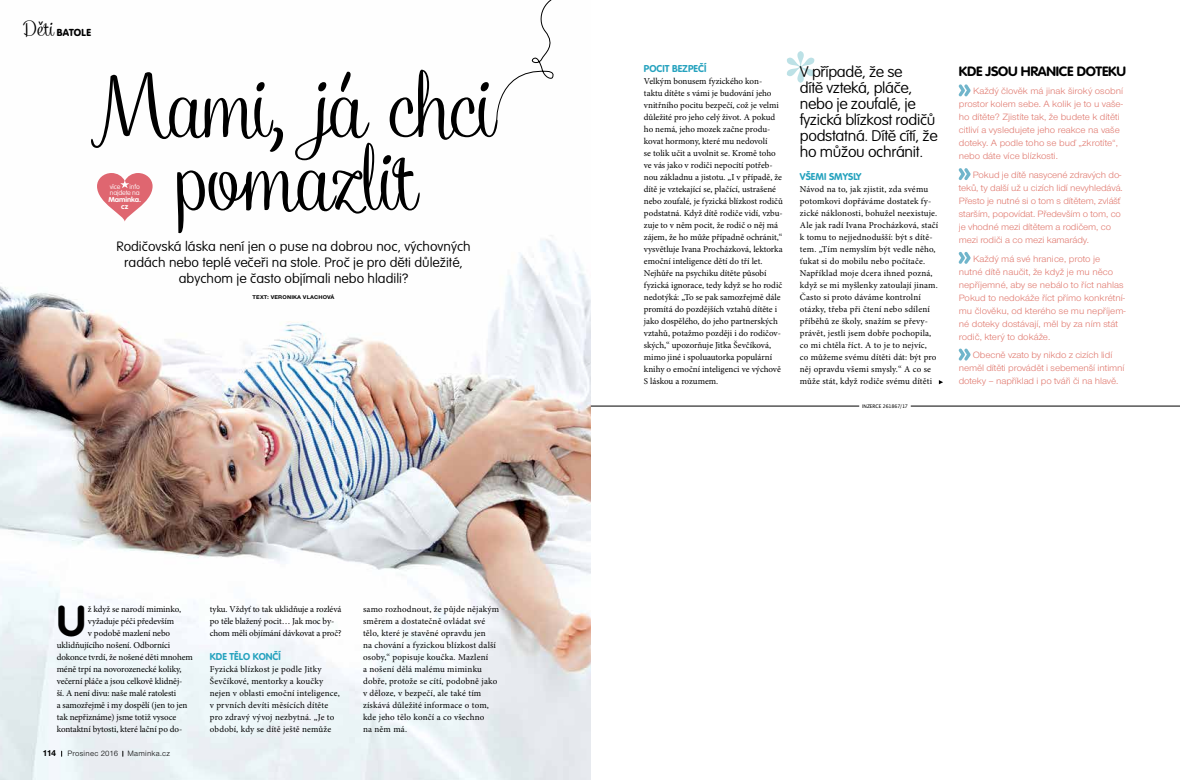
<style>
.page{position:relative;width:1180px;height:780px;background:#fff}
.page>*{position:absolute;margin:0;border:0;box-sizing:border-box;transform-origin:0 0}
.t1{font:100px/73px "Rhyme Casual";letter-spacing:-.005em;color:#000;text-align:center}
.t2{font:42.4px "Vag Rounded Bol";color:#000}
.t3{font:24px "Rhyme Casual";color:#000}
.t4{font:15.2px/16px "Vag Rounded Thi";letter-spacing:-.02em;color:#000;scale:1.05 1}
.t5{font:13.3px/16px "Vag Rounded Thi";color:#000;text-align:center;scale:1.05 1}
.t6{font:13.3px "Vag Rounded Bol";letter-spacing:-.02em;color:#000;scale:1.05 1}
.t7{font:10px "Vag Rounded Bla";letter-spacing:.025em;color:#000}
.t8{font:9.8px "Vag Rounded Bol";color:#25a2be}
.t9{font:9.5px/13px "Nimbus Sans Novus TOT";letter-spacing:-.01em;color:#e0796f;scale:1.05 1}
.t10{font:9px/12px "Minion Pro";color:#000}
.t11{font:9px/12px "Minion Pro";letter-spacing:.02em;color:#000}
.t12{font:8px "Nimbus Sans Novus TOT";letter-spacing:.03em;color:#000}
.t13{font:7.1px/7px "Vag Rounded Bol";letter-spacing:-.01em;color:#fff;text-align:center;scale:1.05 1}
.t14{font:6.7px/6.5px "Vag Rounded Thi";letter-spacing:-.02em;color:#fff;text-align:right;scale:1.05 1}
.t15{font:700 5.6px "Nimbus Sans Novus TOT";letter-spacing:.025em;color:#000;scale:1.06 1}
.t16{font:5px "Lucida Grande";color:#000;scale:.95 1}
.s1{font-weight:700;font-size:9px}
</style>
<div class="page">
<hr style="left:590px;top:406px;width:589px;height:1px;background:#000">
<div style="left:859px;top:402px;width:51px;height:6px;background:#fff"></div>
<img style="left:0;top:183px;width:590px;height:597px">
<svg style="left:496px;top:0;width:58px;height:126px"></svg>
<svg style="left:97px;top:173px;width:55px;height:49px"></svg>
<svg style="left:958px;top:84px;width:12px;height:12px"></svg>
<svg style="left:958px;top:168px;width:12px;height:12px"></svg>
<svg style="left:958px;top:252px;width:12px;height:12px"></svg>
<svg style="left:958px;top:348px;width:12px;height:12px"></svg>
<svg style="left:787px;top:51px;width:27px;height:32px"></svg>
<svg style="left:938px;top:380px;width:5px;height:4px"></svg>
<h3 class="t3" style="left:23px;top:14px;width:32px">Děti</h3>
<p class="t7" style="left:57px;top:26px;width:36px">BATOLE</p>
<h1 class="t1" style="left:97px;top:69px;width:394px">Mami, já chci pomazlit</h1>
<h3 class="t5" style="left:116px;top:239px;width:339px">Rodičovská láska není jen o puse na dobrou noc, výchovných radách nebo teplé večeři na stole. Proč je pro děti důležité, abychom je často objímali nebo hladili?</h3>
<p class="t15" style="left:252px;top:294px;width:79px">TEXT: VERONIKA VLACHOVÁ</p>
<p class="t14" style="left:110px;top:183px;width:30px">info najdete na</p>
<p class="t13" style="left:108px;top:196px;width:33px">Maminka. cz</p>
<p class="t14" style="left:110px;top:183px;width:12px">více</p>
<h2 class="t2" style="left:57px;top:596px;width:31px">U</h2>
<p class="t10" style="left:88px;top:603px;width:95px">ž když se narodí miminko,</p>
<p class="t10" style="left:88px;top:615px;width:88px">vyžaduje péči především</p>
<p class="t10" style="left:88px;top:627px;width:84px">v podobě mazlení nebo</p>
<p class="t10" style="left:57px;top:639px;width:115px">uklidňujícího nošení. Odborníci</p>
<p class="t10" style="left:57px;top:651px;width:138px">dokonce tvrdí, že nošené děti mnohem</p>
<p class="t10" style="left:57px;top:663px;width:126px">méně trpí na novorozenecké koliky,</p>
<p class="t10" style="left:57px;top:675px;width:127px">večerní pláče a jsou celkově klidněj-</p>
<p class="t10" style="left:57px;top:687px;width:121px">ší. A není divu: naše malé ratolesti</p>
<p class="t10" style="left:57px;top:699px;width:132px">a samozřejmě i my dospělí (jen to jen</p>
<p class="t10" style="left:57px;top:711px;width:121px">tak nepřiznáme) jsme totiž vysoce</p>
<p class="t10" style="left:57px;top:723px;width:127px">kontaktní bytosti, které lační po do-</p>
<p class="t12" style="left:43px;top:749px;width:129px"><span class="s1">114</span> Prosinec 2016 Maminka.cz</p>
<p class="t10" style="left:210px;top:603px;width:133px">tyku. Vždyť to tak uklidňuje a rozlévá po těle blažený pocit… Jak moc by&shy;chom měli objímání dávkovat a proč?</p>
<p class="t8" style="left:210px;top:651px;width:72px">KDE TĚLO KONČÍ</p>
<p class="t11" style="left:210px;top:663px;width:131px">Fyzická blízkost je podle Jitky<br>Ševčíkové, mentorky a koučky nejen v oblasti emoční inteligence, v prvních devíti měsících dítěte pro zdravý vývoj nezbytná. „Je to období, kdy se dítě ještě nemůže</p>
<p class="t11" style="left:363px;top:603px;width:138px">samo rozhodnout, že půjde nějakým směrem a dostatečně ovládat své tělo, které je stavěné opravdu jen<br>na chování a fyzickou blízkost další osoby,“ popisuje koučka. Mazlení<br>a nošení dělá malému miminku dobře, protože se cítí, podobně jako v děloze, v bezpečí, ale také tím získává důležité informace o tom, kde jeho tělo končí a co všechno<br>na něm má.</p>
<p class="t8" style="left:643px;top:63px;width:64px">POCIT BEZPEČÍ</p>
<p class="t10" style="left:643px;top:75px;width:140px">Velkým bonusem fyzického kon&shy;taktu dítěte s vámi je budování jeho vnitřního pocitu bezpečí, což je velmi důležité pro jeho celý život. A pokud ho nemá, jeho mozek začne produ&shy;kovat hormony, které mu nedovolí<br>se tolik učit a uvolnit se. Kromě toho ve vás jako v rodiči nepocítí potřeb&shy;nou základnu a jistotu. „I v případě, že dítě je vztekající se, plačící, ustrašené nebo zoufalé, je fyzická blízkost rodičů podstatná. Když dítě rodiče vidí, vzbu&shy;zuje to v něm pocit, že rodič o něj má zájem, že ho může případně ochránit,“ vysvětluje Ivana Procházková, lektorka emoční inteligence dětí do tří let.<br>Nejhůře na psychiku dítěte působí fyzická ignorace, tedy když se ho rodič nedotýká: „To se pak samozřejmě dále promítá do pozdějších vztahů dítěte i jako dospělého, do jeho partnerských vztahů, potažmo později i do rodičov&shy;ských,“ upozorňuje Jitka Ševčíková, mimo jiné i spoluautorka populární knihy o emoční inteligenci ve výchově S láskou a rozumem.</p>
<h3 class="t4" style="left:799px;top:64px;width:133px">V případě, že se<br>dítě vzteká, pláče, nebo je zoufalé, je fyzická blízkost rodičů podstatná. Dítě cítí, že ho můžou ochránit.</h3>
<p class="t8" style="left:799px;top:171px;width:63px">VŠEMI SMYSLY</p>
<p class="t11" style="left:799px;top:183px;width:140px">Návod na to, jak zjistit, zda svému potomkovi dopřáváme dostatek fy&shy;zické náklonosti, bohužel neexistuje.<br>Ale jak radí Ivana Procházková, stačí k tomu to nejjednodušší: být s dítě&shy;tem. „Tím nemyslím být vedle něho, ťukat si do mobilu nebo počítače.<br>Například moje dcera ihned pozná, když se mi myšlenky zatoulají jinam.<br>Často si proto dáváme kontrolní otázky, třeba při čtení nebo sdílení příběhů ze školy, snažím se převy&shy;právět, jestli jsem dobře pochopila, co mi chtěla říct. A to je to nejvíc,<br>co můžeme svému dítěti dát: být pro něj opravdu všemi smysly.“ A co se může stát, když rodiče svému dítěti</p>
<p class="t16" style="left:862px;top:403px;width:50px">INZERCE 261867/17</p>
<h3 class="t6" style="left:958px;top:63px;width:161px">KDE JSOU HRANICE DOTEKU</h3>
<p class="t9" style="left:958px;top:85px;width:158px;text-indent:14px">Každý člověk má jinak široký osobní prostor kolem sebe. A kolik je to u vaše&shy;ho dítěte? Zjistíte tak, že budete k dítěti citliví a vysledujete jeho reakce na vaše doteky. A podle toho se buď „zkrotíte“, nebo dáte více blízkosti.</p>
<p class="t9" style="left:958px;top:168px;width:158px;text-indent:14px">Pokud je dítě nasycené zdravých do&shy;teků, ty další už u cizích lidí nevyhledává.<br>Přesto je nutné si o tom s dítětem, zvlášť starším, popovídat. Především o tom, co je vhodné mezi dítětem a rodičem, co mezi rodiči a co mezi kamarády.</p>
<p class="t9" style="left:958px;top:252px;width:160px;text-indent:14px">Každý má své hranice, proto je nutné dítě naučit, že když je mu něco nepříjemné, aby se nebálo to říct nahlas Pokud to nedokáže říct přímo konkrétní&shy;mu člověku, od kterého se mu nepříjem&shy;né doteky dostávají, měl by za ním stát rodič, který to dokáže.</p>
<p class="t9" style="left:958px;top:349px;width:159px;text-indent:14px">Obecně vzato by nikdo z cizích lidí neměl dítěti provádět i sebemenší intimní doteky – například i po tváři či na hlavě.</p>
</div>
